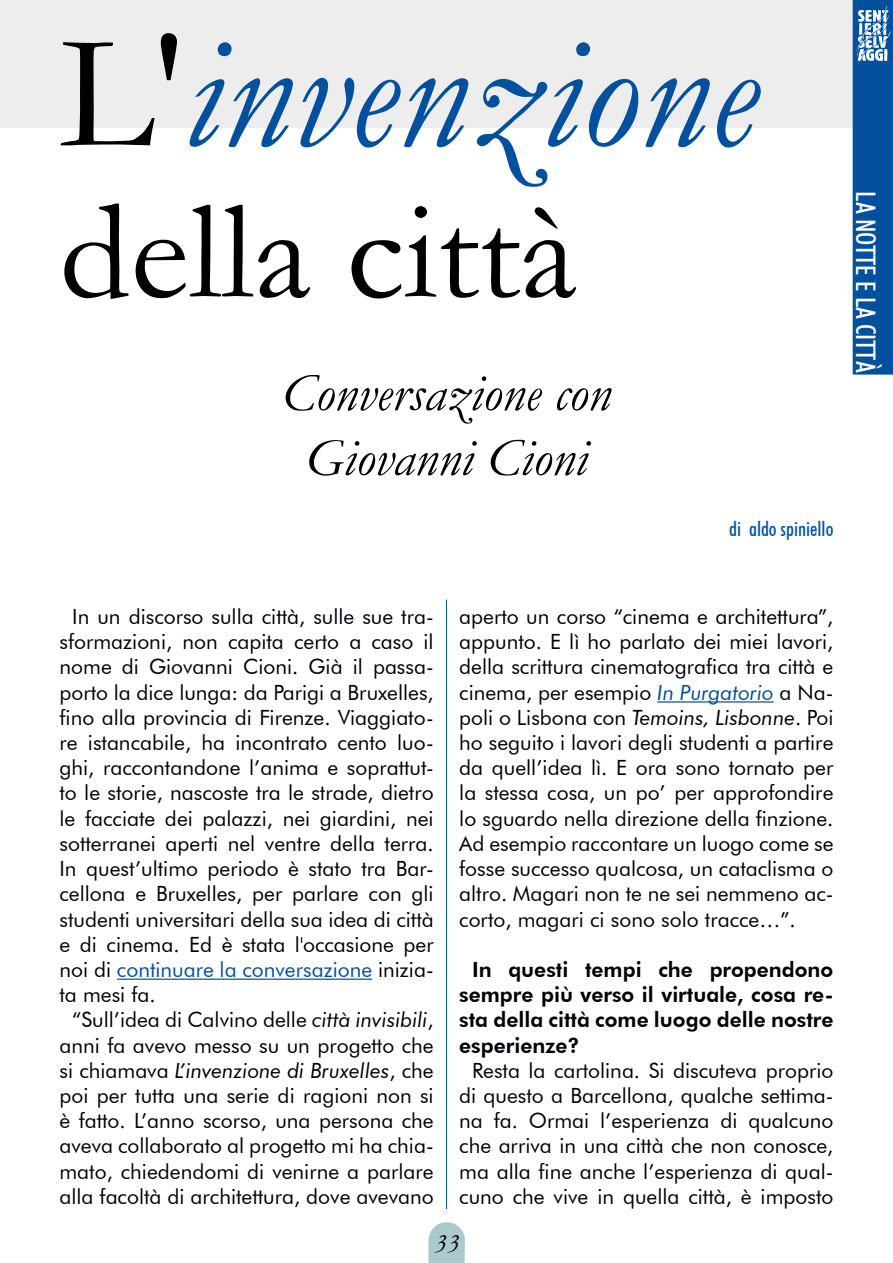
<style>
.page{position:relative;width:893px;height:1263px;background:#fff}
.page>*{position:absolute;margin:0;border:0;box-sizing:border-box;transform-origin:0 0}
.t1{font:italic 165px "Garamond";color:#03509e}
.t2{font:141px "Garamond";color:#000}
.t3{font:italic 54px/64.8px "Garamond";color:#000;text-align:center}
.t4{font:500 condensed 27px "Futura BT";color:#fff}
.t5{font:italic 27px "Garamond";color:#000}
.t6{font:21px/25.2px "Futura BT";color:#00000a;text-align:justify}
.t7{font:800 21px/25.2px "Futura BT";color:#00000a;text-align:justify}
.t8{font:500 condensed 20.25px "Futura BT";color:#0453a0}
.s1{font-style:normal;color:#000}
.s2{color:#03509e}
.s3{font-style:italic}
.s4{font-style:italic;color:#03509e}
</style>
<div class="page">
<div style="left:0;top:0;width:893px;height:127px;background:#ededed"></div>
<svg style="left:428px;top:1222px;width:37px;height:41px;background:#b3d0d5"></svg>
<hr style="left:117px;top:978px;width:255px;height:2px;background:#03509e">
<hr style="left:657px;top:701px;width:117px;height:1px;background:#03509e">
<hr style="left:446px;top:600px;width:1px;height:609px;background:#0453a0">
<svg style="left:853px;top:0;width:40px;height:375px;background:#115aa3"></svg>
<h1 class="t1" style="left:60px;top:-19px;width:699px"><span class="s1">L'</span>invenzione</h1>
<h2 class="t2" style="left:60px;top:157px;width:519px">della città</h2>
<h3 class="t3" style="left:282px;top:359px;width:331px">Conversazione con<br>Giovanni Cioni</h3>
<p class="t8" style="left:729px;top:516px;width:106px">di aldo spiniello</p>
<p class="t4" style="left:882px;top:191px;width:183px;rotate:90deg">LA NOTTE E LA CITTÀ</p>
<p class="t6" style="left:60px;top:604px;width:376px;text-indent:13px">In un discorso sulla città, sulle sue tra&shy;sformazioni, non capita certo a caso il nome di Giovanni Cioni. Già il passa&shy;porto la dice lunga: da Parigi a Bruxelles, fino alla provincia di Firenze. Viaggiato&shy;re istancabile, ha incontrato cento luo&shy;ghi, raccontandone l’anima e soprattut&shy;to le storie, nascoste tra le strade, dietro le facciate dei palazzi, nei giardini, nei sotterranei aperti nel ventre della terra.<br>In quest’ultimo periodo è stato tra Bar&shy;cellona e Bruxelles, per parlare con gli studenti universitari della sua idea di città e di cinema. Ed è stata l'occasione per noi di <span class="s2">continuare la conversazione</span> inizia&shy;ta mesi fa.</p>
<p class="t6" style="left:60px;top:1007px;width:376px;text-indent:13px">“Sull’idea di Calvino delle <span class="s3">città invisibili</span>, anni fa avevo messo su un progetto che si chiamava <span class="s3">L’invenzione di Bruxelles</span>, che poi per tutta una serie di ragioni non si è fatto. L’anno scorso, una persona che aveva collaborato al progetto mi ha chia&shy;mato, chiedendomi di venirne a parlare alla facoltà di architettura, dove avevano</p>
<p class="t6" style="left:459px;top:604px;width:376px">aperto un corso “cinema e architettura”, appunto. E lì ho parlato dei miei lavori, della scrittura cinematografica tra città e cinema, per esempio <span class="s4">In Purgatorio</span> a Na&shy;poli o Lisbona con <span class="s3">Temoins, Lisbonne</span>. Poi ho seguito i lavori degli studenti a partire da quell’idea lì. E ora sono tornato per la stessa cosa, un po’ per approfondire lo sguardo nella direzione della finzione.<br>Ad esempio raccontare un luogo come se fosse successo qualcosa, un cataclisma o altro. Magari non te ne sei nemmeno ac&shy;corto, magari ci sono solo tracce…”.</p>
<p class="t7" style="left:459px;top:957px;width:376px;text-indent:13px">In questi tempi che propendono sempre più verso il virtuale, cosa re&shy;sta della città come luogo delle nostre esperienze?</p>
<p class="t6" style="left:459px;top:1057px;width:376px;text-indent:13px">Resta la cartolina. Si discuteva proprio di questo a Barcellona, qualche settima&shy;na fa. Ormai l’esperienza di qualcuno che arriva in una città che non conosce, ma alla fine anche l’esperienza di qual&shy;cuno che vive in quella città, è imposto</p>
<p class="t5" style="left:434px;top:1225px;width:27px">33</p>
</div>
